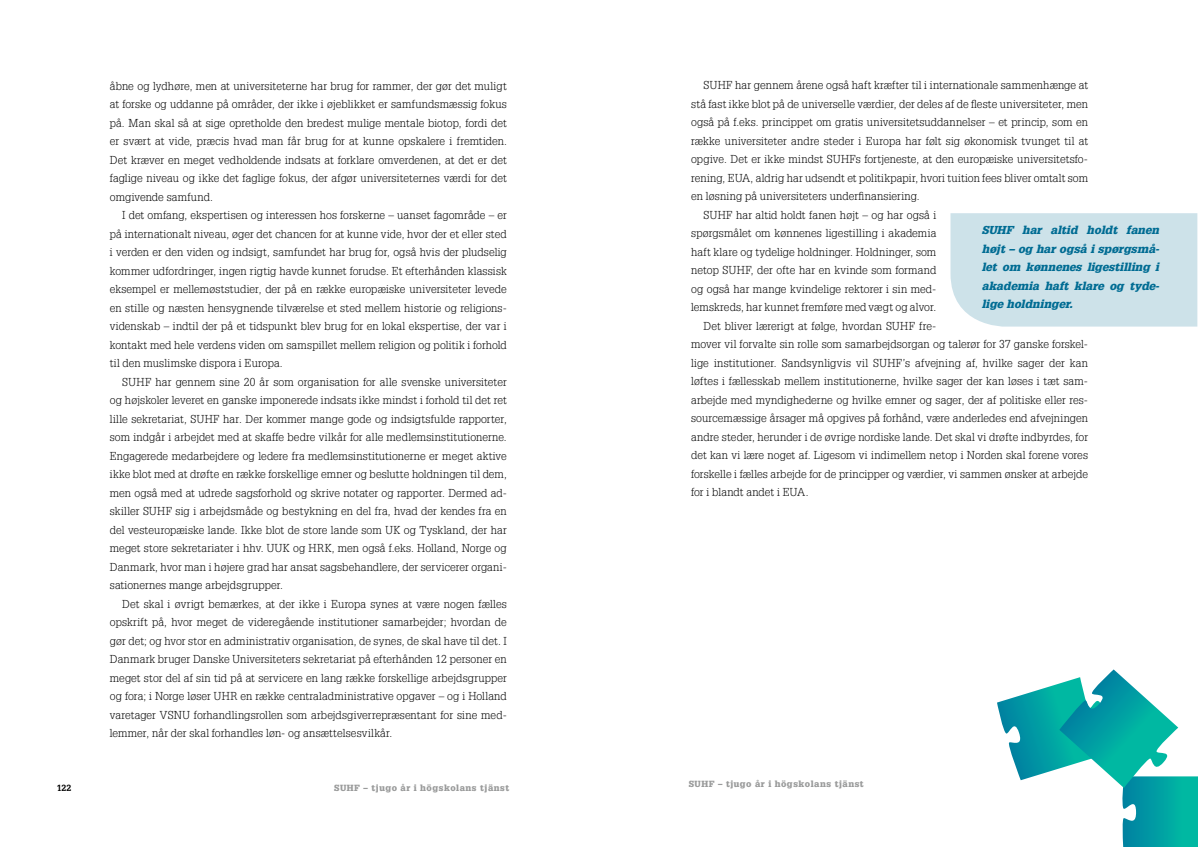
<style>
.page{position:relative;width:1198px;height:847px;background:#fff}
.page>*{position:absolute;margin:0;border:0;box-sizing:border-box;transform-origin:0 0}
.t1{font:300 11.25px/18.5px "Glypha LT Std";letter-spacing:.005em;color:#000;text-align:justify}
.t2{font:italic 900 11.25px/18.5px "Glypha LT Std";letter-spacing:.005em;color:#006c93;text-align:justify}
.t3{font:900 8.75px "Glypha LT Std";letter-spacing:.06em;color:#9a9b9b}
.t4{font:700 8.75px "Glypha LT Std";color:#000}
</style>
<div class="page">
<div style="left:950px;top:213px;width:247px;height:114px;background:#cde2e9"></div>
<svg style="left:997px;top:669px;width:201px;height:178px"></svg>
<p class="t1" style="left:110px;top:77px;width:398px">åbne og lydhøre, men at universiteterne har brug for rammer, der gør det muligt at forske og uddanne på områder, der ikke i øjeblikket er samfundsmæssig fokus på. Man skal så at sige opretholde den bredest mulige mentale biotop, fordi det er svært at vide, præcis hvad man får brug for at kunne opskalere i fremtiden.<br>Det kræver en meget vedholdende indsats at forklare omverdenen, at det er det faglige niveau og ikke det faglige fokus, der afgør universiteternes værdi for det omgivende samfund.</p>
<p class="t1" style="left:110px;top:206px;width:398px;text-indent:12px">I det omfang, ekspertisen og interessen hos forskerne – uanset fagområde – er på internationalt niveau, øger det chancen for at kunne vide, hvor der et eller sted i verden er den viden og indsigt, samfundet har brug for, også hvis der pludselig kommer udfordringer, ingen rigtig havde kunnet forudse. Et efterhånden klassisk eksempel er mellemøststudier, der på en række europæiske universiteter levede en stille og næsten hensygnende tilværelse et sted mellem historie og religions&shy;videnskab – indtil der på et tidspunkt blev brug for en lokal ekspertise, der var i kontakt med hele verdens viden om samspillet mellem religion og politik i forhold til den muslimske dispora i Europa.</p>
<p class="t1" style="left:110px;top:372px;width:398px;text-indent:12px">SUHF har gennem sine 20 år som organisation for alle svenske universiteter og højskoler leveret en ganske imponerede indsats ikke mindst i forhold til det ret lille sekretariat, SUHF har. Der kommer mange gode og indsigtsfulde rapporter, som indgår i arbejdet med at skaffe bedre vilkår for alle medlemsinstitutionerne.<br>Engagerede medarbejdere og ledere fra medlemsinstitutionerne er meget aktive ikke blot med at drøfte en række forskellige emner og beslutte holdningen til dem, men også med at udrede sagsforhold og skrive notater og rapporter. Dermed ad&shy;skiller SUHF sig i arbejdsmåde og bestykning en del fra, hvad der kendes fra en del vesteuropæiske lande. Ikke blot de store lande som UK og Tyskland, der har meget store sekretariater i hhv. UUK og HRK, men også f.eks. Holland, Norge og Danmark, hvor man i højere grad har ansat sagsbehandlere, der servicerer organi&shy;sationernes mange arbejdsgrupper.</p>
<p class="t1" style="left:110px;top:594px;width:398px;text-indent:12px">Det skal i øvrigt bemærkes, at der ikke i Europa synes at være nogen fælles opskrift på, hvor meget de videregående institutioner samarbejder; hvordan de gør det; og hvor stor en administrativ organisation, de synes, de skal have til det. I Danmark bruger Danske Universiteters sekretariat på efterhånden 12 personer en meget stor del af sin tid på at servicere en lang række forskellige arbejdsgrupper og fora; i Norge løser UHR en række centraladministrative opgaver – og i Holland varetager VSNU forhandlingsrollen som arbejdsgiverrepræsentant for sine med&shy;lemmer, når der skal forhandles løn- og ansættelsesvilkår.</p>
<p class="t4" style="left:57px;top:782px;width:16px">122</p>
<p class="t3" style="left:334px;top:782px;width:177px">SUHF – tjugo år i högskolans tjänst</p>
<p class="t1" style="left:703px;top:76px;width:386px">SUHF har gennem årene også haft kræfter til i internationale sammenhænge at</p>
<p class="t1" style="left:691px;top:95px;width:398px">stå fast ikke blot på de universelle værdier, der deles af de fleste universiteter, men</p>
<p class="t1" style="left:691px;top:113px;width:398px">også på f.eks. princippet om gratis universitetsuddannelser – et princip, som en</p>
<p class="t1" style="left:691px;top:132px;width:398px">række universiteter andre steder i Europa har følt sig økonomisk tvunget til at</p>
<p class="t1" style="left:691px;top:150px;width:398px">opgive. Det er ikke mindst SUHFs fortjeneste, at den europæiske universitetsfo-</p>
<p class="t1" style="left:691px;top:169px;width:398px">rening, EUA, aldrig har udsendt et politikpapir, hvori tuition fees bliver omtalt som</p>
<p class="t1" style="left:691px;top:187px;width:230px">en løsning på universiteters underfinansiering.</p>
<p class="t1" style="left:703px;top:206px;width:234px">SUHF har altid holdt fanen højt – og har også i</p>
<p class="t1" style="left:691px;top:224px;width:247px">spørgsmålet om kønnenes ligestilling i akademia</p>
<p class="t1" style="left:691px;top:243px;width:247px">haft klare og tydelige holdninger. Holdninger, som</p>
<p class="t1" style="left:691px;top:261px;width:247px">netop SUHF, der ofte har en kvinde som formand</p>
<p class="t1" style="left:691px;top:280px;width:247px">og også har mange kvindelige rektorer i sin med-</p>
<p class="t1" style="left:691px;top:298px;width:247px">lemskreds, har kunnet fremføre med vægt og alvor.</p>
<p class="t1" style="left:703px;top:317px;width:234px">Det bliver lærerigt at følge, hvordan SUHF fre-</p>
<p class="t1" style="left:691px;top:335px;width:398px">mover vil forvalte sin rolle som samarbejdsorgan og talerør for 37 ganske forskel-</p>
<p class="t1" style="left:691px;top:354px;width:398px">lige institutioner. Sandsynligvis vil SUHF’s afvejning af, hvilke sager der kan</p>
<p class="t1" style="left:691px;top:372px;width:398px">løftes i fællesskab mellem institutionerne, hvilke sager der kan løses i tæt sam-</p>
<p class="t1" style="left:691px;top:391px;width:398px">arbejde med myndighederne og hvilke emner og sager, der af politiske eller res-</p>
<p class="t1" style="left:691px;top:409px;width:398px">sourcemæssige årsager må opgives på forhånd, være anderledes end afvejningen</p>
<p class="t1" style="left:691px;top:428px;width:398px">andre steder, herunder i de øvrige nordiske lande. Det skal vi drøfte indbyrdes, for</p>
<p class="t1" style="left:691px;top:446px;width:398px">det kan vi lære noget af. Ligesom vi indimellem netop i Norden skal forene vores</p>
<p class="t1" style="left:691px;top:465px;width:398px">forskelle i fælles arbejde for de principper og værdier, vi sammen ønsker at arbejde</p>
<p class="t1" style="left:691px;top:483px;width:119px">for i blandt andet i EUA.</p>
<p class="t2" style="left:981px;top:221px;width:179px">SUHF har altid holdt fanen højt – og har også i spørgsmå&shy;let om kønnenes ligestilling i akademia haft klare og tyde&shy;lige holdninger.</p>
<p class="t3" style="left:689px;top:778px;width:177px">SUHF – tjugo år i högskolans tjänst</p>
</div>
